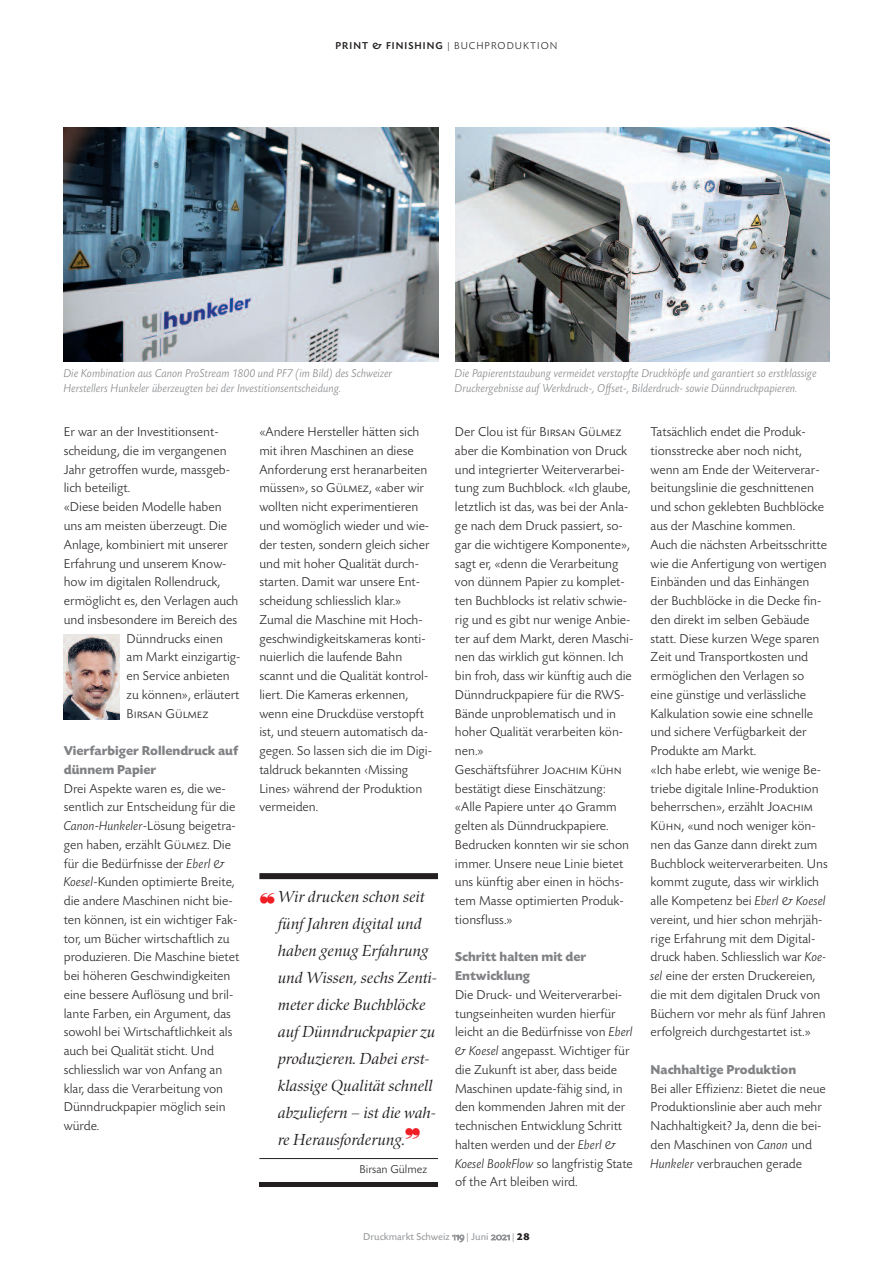
<style>
.page{position:relative;width:893px;height:1263px;background:#fff}
.page>*{position:absolute;margin:0;border:0;box-sizing:border-box;transform-origin:0 0}
.t1{font:italic 16.5px/27px "Zapf Renais SB";color:#231f20}
.t2{font:300 13.5px/18.8px "Today SB";color:#231f20}
.t3{font:700 13.5px/18.8px "Today SB";color:#808285}
.t4{font:13.5px "Today SB Caps Lig";color:#231f20}
.t5{font:italic 300 12px/15px "Today SB";color:#808285}
.t6{font:300 12px "Today SB";color:#231f20}
.t7{font:10.5px "Today SB";color:#939598}
.t8{font:500 10.5px "Today SB";letter-spacing:.1em;color:#231f20}
.s1{font-weight:300}
.s2{font-style:italic}
.s3{font-family:"Today SB Caps Lig";font-weight:400}
.s4{font-family:"Today SB Caps Lig"}
.s5{font-weight:700;color:#231f20}
</style>
<div class="page">
<img style="left:455px;top:128px;width:374px;height:233px">
<img style="left:64px;top:128px;width:374px;height:233px">
<div style="left:259px;top:1182px;width:179px;height:5px;background:#231f20"></div>
<hr style="left:259px;top:1158px;width:179px;height:1px;background:#231f20">
<div style="left:259px;top:873px;width:179px;height:6px;background:#231f20"></div>
<img style="left:64px;top:634px;width:55px;height:85px">
<p class="t8" style="left:335px;top:40px;width:224px">PRINT &amp; FINISHING <span class="s1">| BUCHPRODUKTION</span></p>
<p class="t5" style="left:64px;top:365px;width:330px">Die Kombination aus Canon ProStream 1800 und PF7 (im Bild) des Schweizer<br>Herstellers Hunkeler überzeugten bei der Investitionsentscheidung.</p>
<p class="t5" style="left:455px;top:365px;width:363px">Die Papierentstaubung vermeidet verstopfte Druckköpfe und garantiert so erstklassige<br>Druckergebnisse auf Werkdruck-, Offset-, Bilderdruck- sowie Dünndruckpapieren.</p>
<p class="t2" style="left:64px;top:422px;width:156px">Er war an der Investitionsent-</p>
<p class="t2" style="left:64px;top:441px;width:164px">scheidung, die im vergangenen</p>
<p class="t2" style="left:64px;top:460px;width:168px">Jahr getroffen wurde, massgeb-</p>
<p class="t2" style="left:64px;top:478px;width:68px">lich beteiligt.</p>
<p class="t2" style="left:64px;top:497px;width:159px">«Diese beiden Modelle haben</p>
<p class="t2" style="left:64px;top:516px;width:165px">uns am meisten überzeugt. Die</p>
<p class="t2" style="left:64px;top:535px;width:166px">Anlage, kombiniert mit unserer</p>
<p class="t2" style="left:64px;top:553px;width:164px">Erfahrung und unserem Know-</p>
<p class="t2" style="left:64px;top:572px;width:158px">how im digitalen Rollendruck,</p>
<p class="t2" style="left:64px;top:591px;width:176px">ermöglicht es, den Verlagen auch</p>
<p class="t2" style="left:64px;top:610px;width:175px">und insbesondere im Bereich des</p>
<p class="t2" style="left:127px;top:628px;width:98px">Dünndrucks einen</p>
<p class="t2" style="left:127px;top:647px;width:116px">am Markt einzigartig-</p>
<p class="t2" style="left:127px;top:666px;width:105px">en Service anbieten</p>
<p class="t2" style="left:127px;top:685px;width:115px">zu können», erläutert</p>
<p class="t4" style="left:127px;top:705px;width:83px">Birsan Gülmez</p>
<p class="t3" style="left:64px;top:741px;width:176px">Vierfarbiger Rollendruck auf dünnem Papier</p>
<p class="t2" style="left:64px;top:778px;width:177px">Drei Aspekte waren es, die we&shy;sentlich zur Entscheidung für die<br><span class="s2">Canon</span>-<span class="s2">Hunkeler</span>-Lösung beigetra&shy;gen haben, erzählt <span class="s3">Gülmez</span>. Die für die Bedürfnisse der <span class="s2">Eberl &amp;<br>Koesel</span>-Kunden optimierte Breite, die andere Maschinen nicht bie&shy;ten können, ist ein wichtiger Fak&shy;tor, um Bücher wirtschaftlich zu produzieren. Die Maschine bietet bei höheren Geschwindigkeiten eine bessere Auflösung und bril&shy;lante Farben, ein Argument, das sowohl bei Wirtschaftlichkeit als auch bei Qualität sticht. Und schliesslich war von Anfang an klar, dass die Verarbeitung von<br>Dünndruckpapier möglich sein würde.</p>
<p class="t2" style="left:259px;top:422px;width:174px">«Andere Hersteller hätten sich mit ihren Maschinen an diese<br>Anforderung erst heranarbeiten müssen», so <span class="s3">Gülmez</span>, «aber wir wollten nicht experimentieren und womöglich wieder und wie&shy;der testen, sondern gleich sicher und mit hoher Qualität durch&shy;starten. Damit war unsere Ent&shy;scheidung schliesslich klar.»<br>Zumal die Maschine mit Hoch&shy;geschwindigkeitskameras konti&shy;nuierlich die laufende Bahn scannt und die Qualität kontrol&shy;liert. Die Kameras erkennen, wenn eine Druckdüse verstopft ist, und steuern automatisch da&shy;gegen. So lassen sich die im Digi&shy;taldruck bekannten ‹Missing<br>Lines› während der Produktion vermeiden.</p>
<p class="t2" style="left:455px;top:422px;width:180px">Der Clou ist für <span class="s3">Birsan Gülmez </span>aber die Kombination von Druck und integrierter Weiterverarbei&shy;tung zum Buchblock. «Ich glaube, letztlich ist das, was bei der Anla&shy;ge nach dem Druck passiert, so&shy;gar die wichtigere Komponente», sagt er, «denn die Verarbeitung von dünnem Papier zu komplet&shy;ten Buchblocks ist relativ schwie&shy;rig und es gibt nur wenige Anbie&shy;ter auf dem Markt, deren Maschi&shy;nen das wirklich gut können. Ich bin froh, dass wir künftig auch die<br>Dünndruckpapiere für die RWS-<br>Bände unproblematisch und in hoher Qualität verarbeiten kön&shy;nen.»<br>Geschäftsführer <span class="s3">Joachim Kühn </span>bestätigt diese Einschätzung: «Alle Papiere unter <span class="s3">40</span> Gramm gelten als Dünndruckpapiere.<br>Bedrucken konnten wir sie schon immer. Unsere neue Linie bietet uns künftig aber einen in höchs&shy;tem Masse optimierten Produk&shy;tionsfluss.»</p>
<p class="t3" style="left:455px;top:947px;width:133px">Schritt halten mit der<br>Entwicklung</p>
<p class="t2" style="left:455px;top:985px;width:180px">Die Druck- und Weiterverarbei&shy;tungseinheiten wurden hierfür leicht an die Bedürfnisse von <span class="s2">Eberl &amp; Koesel</span> angepasst. Wichtiger für die Zukunft ist aber, dass beide<br>Maschinen update-fähig sind, in den kommenden Jahren mit der technischen Entwicklung Schritt halten werden und der <span class="s2">Eberl &amp;<br>Koesel BookFlow</span> so langfristig State of the Art bleiben wird.</p>
<p class="t1" style="left:278px;top:883px;width:161px">Wir drucken schon seit fünf Jahren digital und haben genug Erfahrung und Wissen, sechs Zenti&shy;meter dicke Buchblöcke auf Dünndruckpapier zu produzieren. Dabei erst&shy;klassige Qualität schnell abzuliefern – ist die wah&shy;re Herausforderung.</p>
<p class="t6" style="left:359px;top:1162px;width:69px">Birsan Gülmez</p>
<p class="t2" style="left:651px;top:422px;width:179px">Tatsächlich endet die Produk&shy;tionsstrecke aber noch nicht, wenn am Ende der Weiterverar&shy;beitungslinie die geschnittenen und schon geklebten Buchblöcke aus der Maschine kommen.<br>Auch die nächsten Arbeitsschritte wie die Anfertigung von wertigen<br>Einbänden und das Einhängen der Buchblöcke in die Decke fin&shy;den direkt im selben Gebäude statt. Diese kurzen Wege sparen<br>Zeit und Transportkosten und ermöglichen den Verlagen so eine günstige und verlässliche<br>Kalkulation sowie eine schnelle und sichere Verfügbarkeit der<br>Produkte am Markt.<br>«Ich habe erlebt, wie wenige Be&shy;triebe digitale Inline-Produktion beherrschen», erzählt <span class="s3">Joachim<br>Kühn</span>, «und noch weniger kön&shy;nen das Ganze dann direkt zum<br>Buchblock weiterverarbeiten. Uns kommt zugute, dass wir wirklich alle Kompetenz bei <span class="s2">Eberl &amp; Koesel </span>vereint, und hier schon mehrjäh&shy;rige Erfahrung mit dem Digital&shy;druck haben. Schliesslich war <span class="s2">Koe&shy;sel</span> eine der ersten Druckereien, die mit dem digitalen Druck von<br>Büchern vor mehr als fünf Jahren erfolgreich durchgestartet ist.»</p>
<p class="t3" style="left:651px;top:1060px;width:147px">Nachhaltige Produktion</p>
<p class="t2" style="left:651px;top:1078px;width:177px">Bei aller Effizienz: Bietet die neue<br>Produktionslinie aber auch mehr<br>Nachhaltigkeit? Ja, denn die bei&shy;den Maschinen von <span class="s2">Canon</span> und<br><span class="s2">Hunkeler</span> verbrauchen gerade</p>
<p class="t7" style="left:363px;top:1230px;width:168px">Druckmarkt Schweiz <span class="s4">119</span> | Juni <span class="s4">2021</span> | <span class="s5">28</span></p>
</div>
